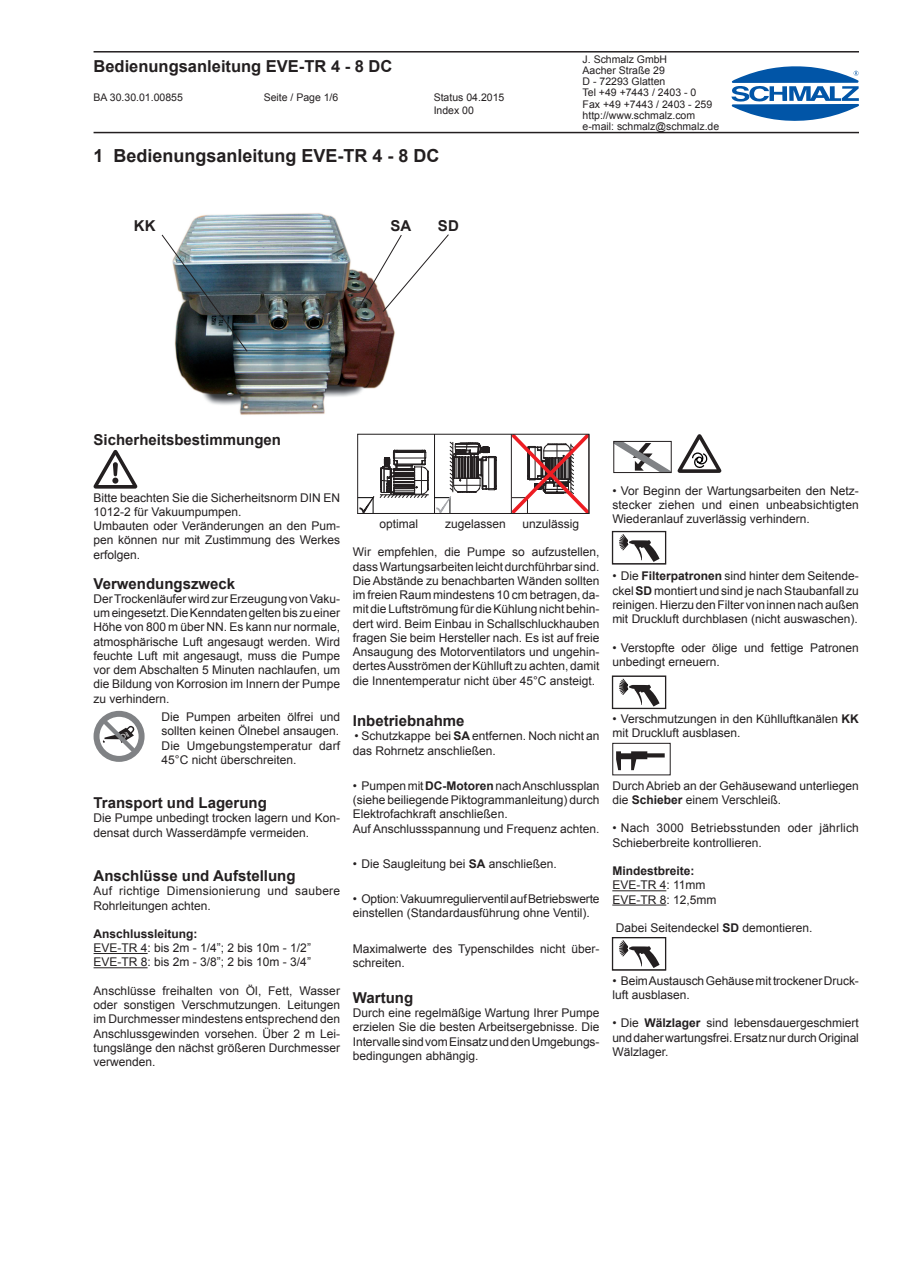
<style>
.page{position:relative;width:910px;height:1280px;background:#fff}
.page>*{position:absolute;margin:0;border:0;box-sizing:border-box;transform-origin:0 0}
.t1{font:700 18px "Arial";color:#231f20}
.t2{font:700 16.5px "Arial";color:#231f20}
.t3{font:700 15px "Arial";color:#231f20}
.t4{font:12px/14.2px "Arial";color:#231f20}
.t5{font:12px/14.2px "Arial";letter-spacing:.02em;color:#231f20}
.t6{font:700 12px "Arial";color:#231f20}
.t7{font:10.5px/11.2px "Arial";color:#231f20}
.s1{font-weight:700}
</style>
<div class="page">
<svg style="left:731px;top:66px;width:128px;height:55px"></svg>
<hr style="left:94px;top:51px;width:765px;height:2px;background:#231f20">
<hr style="left:94px;top:132px;width:765px;height:1px;background:#231f20">
<hr style="left:94px;top:953px;width:54px;height:1px;background:#231f20">
<hr style="left:94px;top:967px;width:54px;height:1px;background:#231f20">
<hr style="left:612px;top:890px;width:54px;height:1px;background:#231f20">
<hr style="left:612px;top:905px;width:54px;height:1px;background:#231f20">
<svg style="left:94px;top:450px;width:43px;height:39px"></svg>
<svg style="left:619px;top:534px;width:41px;height:28px"></svg>
<div style="left:612px;top:531px;width:54px;height:33px;border:1px solid #231f20"></div>
<svg style="left:616px;top:751px;width:49px;height:19px"></svg>
<div style="left:612px;top:743px;width:59px;height:32px;border:1px solid #231f20"></div>
<svg style="left:619px;top:678px;width:41px;height:28px"></svg>
<div style="left:612px;top:676px;width:54px;height:33px;border:1px solid #231f20"></div>
<svg style="left:619px;top:940px;width:41px;height:28px"></svg>
<div style="left:612px;top:937px;width:54px;height:33px;border:1px solid #231f20"></div>
<div style="left:94px;top:711px;width:51px;height:51px;border:6px solid #808285;border-radius:50%"></div>
<svg style="left:615px;top:443px;width:55px;height:28px"></svg>
<div style="left:613px;top:441px;width:59px;height:32px;border:1px solid #231f20"></div>
<svg style="left:678px;top:434px;width:43px;height:39px"></svg>
<svg style="left:359px;top:436px;width:228px;height:76px"></svg>
<div style="left:357px;top:434px;width:232px;height:80px;border:1px solid #231f20"></div>
<img style="left:175px;top:213px;width:220px;height:202px">
<svg style="left:359px;top:234px;width:90px;height:79px"></svg>
<img style="left:161px;top:234px;width:87px;height:118px">
<svg style="left:97px;top:714px;width:45px;height:44px"></svg>
<h2 class="t2" style="left:94px;top:55px;width:300px">Bedienungsanleitung EVE-TR 4 - 8 DC</h2>
<p class="t7" style="left:264px;top:92px;width:76px">Seite / Page 1/6</p>
<p class="t7" style="left:94px;top:92px;width:91px">BA 30.30.01.00855</p>
<p class="t7" style="left:434px;top:91px;width:72px;line-height:12.6px">Status 04.2015<br>Index 00</p>
<h1 class="t1" style="left:94px;top:144px;width:348px">1 Bedienungsanleitung EVE-TR 4 - 8 DC</h1>
<p class="t3" style="left:134px;top:216px;width:23px">KK</p>
<p class="t3" style="left:390px;top:216px;width:22px">SA</p>
<p class="t3" style="left:438px;top:216px;width:22px">SD</p>
<p class="t7" style="left:583px;top:53px;width:138px">J. Schmalz GmbH<br>Aacher Straße 29<br>D - 72293 Glatten<br>Tel +49 +7443 / 2403 - 0<br>Fax +49 +7443 / 2403 - 259 http://www.schmalz.com e-mail: schmalz@schmalz.de</p>
<p class="t3" style="left:94px;top:429px;width:189px">Sicherheitsbestimmungen</p>
<p class="t4" style="left:94px;top:490px;width:248px">Bitte beachten Sie die Sicherheitsnorm DIN EN<br>1012-2 für Vakuumpumpen.<br>Umbauten oder Veränderungen an den Pum&shy;pen können nur mit Zustimmung des Werkes erfolgen.</p>
<p class="t3" style="left:94px;top:573px;width:143px">Verwendungszweck</p>
<p class="t4" style="left:94px;top:592px;width:248px;text-align:justify">Der Trockenläufer wird zur Erzeugung von Vaku&shy;um eingesetzt. Die Kenndaten gelten bis zu einer Höhe von 800 m über NN. Es kann nur normale, atmosphärische Luft angesaugt werden. Wird feuchte Luft mit angesaugt, muss die Pumpe vor dem Abschalten 5 Minuten nachlaufen, um die Bildung von Korrosion im Innern der Pumpe zu verhindern.</p>
<p class="t4" style="left:162px;top:710px;width:180px;text-align:justify">Die Pumpen arbeiten ölfrei und sollten keinen Ölnebel ansaugen.<br>Die Umgebungstemperatur darf 45°C nicht überschreiten.</p>
<p class="t3" style="left:94px;top:793px;width:175px">Transport und Lagerung</p>
<p class="t4" style="left:94px;top:811px;width:248px">Die Pumpe unbedingt trocken lagern und Kon&shy;densat durch Wasserdämpfe vermeiden.</p>
<p class="t3" style="left:94px;top:866px;width:203px">Anschlüsse und Aufstellung</p>
<p class="t5" style="left:94px;top:884px;width:248px">Auf richtige Dimensionierung und saubere<br>Rohrleitungen achten.</p>
<p class="t6" style="left:94px;top:926px;width:106px">Anschlussleitung:</p>
<p class="t4" style="left:94px;top:941px;width:219px">EVE-TR 4: bis 2m - 1/4”; 2 bis 10m - 1/2”<br>EVE-TR 8: bis 2m - 3/8”; 2 bis 10m - 3/4”</p>
<p class="t4" style="left:94px;top:984px;width:248px;text-align:justify">Anschlüsse freihalten von Öl, Fett, Wasser oder sonstigen Verschmutzungen. Leitungen im Durchmesser mindestens entsprechend den Anschlussgewinden vorsehen. Über 2 m Lei&shy;tungslänge den nächst größeren Durchmesser verwenden.</p>
<p class="t4" style="left:380px;top:517px;width:40px">optimal</p>
<p class="t4" style="left:445px;top:517px;width:62px">zugelassen</p>
<p class="t4" style="left:522px;top:517px;width:58px">unzulässig</p>
<p class="t4" style="left:353px;top:545px;width:248px;text-align:justify">Wir empfehlen, die Pumpe so aufzustellen, dass Wartungsarbeiten leicht durchführbar sind.<br>Die Abstände zu benachbarten Wänden sollten im freien Raum mindestens 10 cm betragen, da&shy;mit die Luftströmung für die Kühlung nicht behin&shy;dert wird. Beim Einbau in Schallschluckhauben fragen Sie beim Hersteller nach. Es ist auf freie Ansaugung des Motorventilators und ungehin&shy;dertes Ausströmen der Kühlluft zu achten, damit die Innentemperatur nicht über 45°C ansteigt.</p>
<p class="t3" style="left:353px;top:711px;width:113px">Inbetriebnahme</p>
<p class="t4" style="left:353px;top:729px;width:248px">• Schutzkappe bei <span class="s1">SA</span> entfernen. Noch nicht an das Rohrnetz anschließen.</p>
<p class="t4" style="left:353px;top:778px;width:248px">• Pumpenmit<span class="s1">DC-Motoren</span> nach Anschlussplan (siehe beiliegende Piktogrammanleitung) durch Elektrofachkraft anschließen.<br>Auf Anschlussspannung und Frequenz achten.</p>
<p class="t4" style="left:353px;top:856px;width:205px">• Die Saugleitung bei <span class="s1">SA</span> anschließen.</p>
<p class="t4" style="left:353px;top:892px;width:248px">• Option:VakuumregulierventilaufBetriebswerte einstellen (Standardausführung ohne Ventil).</p>
<p class="t4" style="left:353px;top:941px;width:247px">Maximalwerte des Typenschildes nicht über&shy;schreiten.</p>
<p class="t3" style="left:353px;top:987px;width:62px">Wartung</p>
<p class="t4" style="left:353px;top:1006px;width:248px;text-align:justify">Durch eine regelmäßige Wartung Ihrer Pumpe erzielen Sie die besten Arbeitsergebnisse. Die Intervalle sind vom Einsatz und den Umgebungs&shy;bedingungen abhängig.</p>
<p class="t4" style="left:612px;top:484px;width:248px;text-align:justify">• Vor Beginn der Wartungsarbeiten den Netz&shy;stecker ziehen und einen unbeabsichtigten Wiederanlauf zuverlässig verhindern.</p>
<p class="t4" style="left:612px;top:569px;width:248px;text-align:justify">• Die <span class="s1">Filterpatronen</span> sind hinter dem Seitende&shy;ckel <span class="s1">SD</span> montiert und sind je nach Staubanfall zu reinigen. Hierzu den Filter von innen nach außen mit Druckluft durchblasen (nicht auswaschen).</p>
<p class="t4" style="left:612px;top:640px;width:248px">• Verstopfte oder ölige und fettige Patronen unbedingt erneuern.</p>
<p class="t4" style="left:612px;top:712px;width:248px">• Verschmutzungen in den Kühlluftkanälen <span class="s1">KK </span>mit Druckluft ausblasen.</p>
<p class="t4" style="left:612px;top:778px;width:248px">Durch Abrieb an der Gehäusewand unterliegen die <span class="s1">Schieber</span> einem Verschleiß.</p>
<p class="t4" style="left:612px;top:821px;width:248px">• Nach 3000 Betriebsstunden oder jährlich<br>Schieberbreite kontrollieren.</p>
<p class="t6" style="left:612px;top:863px;width:84px">Mindestbreite:</p>
<p class="t4" style="left:612px;top:878px;width:106px">EVE-TR 4: 11mm<br>EVE-TR 8: 12,5mm</p>
<p class="t4" style="left:616px;top:921px;width:198px">Dabei Seitendeckel <span class="s1">SD</span> demontieren.</p>
<p class="t4" style="left:612px;top:973px;width:248px">• BeimAustauschGehäusemittrockenerDruck&shy;luft ausblasen.</p>
<p class="t4" style="left:612px;top:1016px;width:248px;text-align:justify">• Die <span class="s1">Wälzlager</span> sind lebensdauergeschmiert unddaherwartungsfrei.ErsatznurdurchOriginal Wälzlager.</p>
</div>
